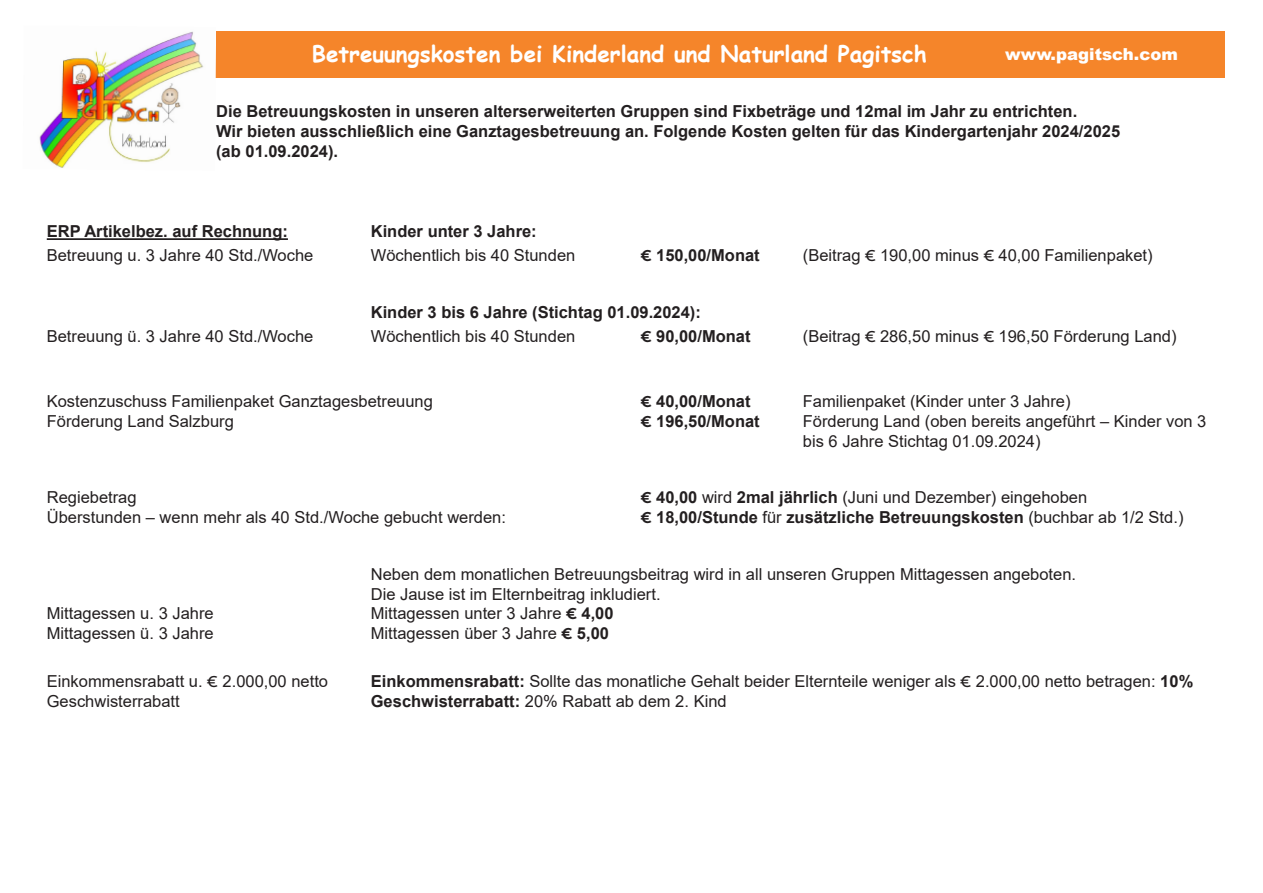
<style>
.page{position:relative;width:1263px;height:893px;background:#fff}
.page>*{position:absolute;margin:0;border:0;box-sizing:border-box;transform-origin:0 0}
.t1{font:700 22.5px "Comic Sans MS";color:#fff}
.t2{font:16.5px/19.8px "Arial";color:#231f20}
.t3{font:700 16.5px "Arial";color:#231f20}
.t4{font:900 16.5px "Arial";color:#fff}
.s1{font-family:"Soleil"}
.s2{font-family:"Soleil";font-weight:700}
.s3{font-weight:700}
.s4{font-weight:400}
</style>
<div class="page">
<div style="left:194px;top:32px;width:1031px;height:46px;background:#f5852a"></div>
<img style="left:39px;top:31px;width:177px;height:137px">
<hr style="left:47px;top:238px;width:241px;height:2px;background:#231f20">
<p class="t1" style="left:312px;top:37px;width:616px">Betreuungskosten bei Kinderland und Naturland Pagitsch</p>
<p class="t4" style="left:1005px;top:42px;width:174px">www.pagitsch.com</p>
<p class="t3" style="left:216px;top:100px;width:862px">Die Betreuungskosten in unseren alterserweiterten Gruppen sind Fixbeträge und 12mal im Jahr zu entrichten.</p>
<p class="t3" style="left:216px;top:120px;width:905px">Wir bieten ausschließlich eine Ganztagesbetreuung an. Folgende Kosten gelten für das Kindergartenjahr 2024/2025</p>
<p class="t3" style="left:216px;top:139px;width:123px">(ab 01.09.2024).</p>
<p class="t3" style="left:47px;top:220px;width:243px">ERP Artikelbez. auf Rechnung:</p>
<p class="t3" style="left:371px;top:220px;width:167px">Kinder unter 3 Jahre:</p>
<p class="t2" style="left:47px;top:246px;width:268px">Betreuung u. 3 Jahre 40 Std./Woche</p>
<p class="t2" style="left:371px;top:246px;width:206px">Wöchentlich bis 40 Stunden</p>
<p class="t3" style="left:641px;top:244px;width:120px"><span class="s1">€</span> 150,00/Monat</p>
<p class="t2" style="left:803px;top:246px;width:351px">(Beitrag <span class="s1">€</span> 190,00 minus <span class="s1">€</span> 40,00 Familienpaket)</p>
<p class="t3" style="left:371px;top:301px;width:332px">Kinder 3 bis 6 Jahre (Stichtag 01.09.2024):</p>
<p class="t2" style="left:47px;top:326px;width:268px">Betreuung ü. 3 Jahre 40 Std./Woche</p>
<p class="t2" style="left:371px;top:326px;width:206px">Wöchentlich bis 40 Stunden</p>
<p class="t3" style="left:641px;top:325px;width:111px"><span class="s1">€</span> 90,00/Monat</p>
<p class="t2" style="left:803px;top:326px;width:375px">(Beitrag <span class="s1">€</span> 286,50 minus <span class="s1">€</span> 196,50 Förderung Land)</p>
<p class="t2" style="left:47px;top:391px;width:388px">Kostenzuschuss Familienpaket Ganztagesbetreuung</p>
<p class="t3" style="left:641px;top:390px;width:111px"><span class="s1">€</span> 40,00/Monat</p>
<p class="t2" style="left:803px;top:391px;width:269px">Familienpaket (Kinder unter 3 Jahre)</p>
<p class="t2" style="left:47px;top:411px;width:189px">Förderung Land Salzburg</p>
<p class="t3" style="left:641px;top:410px;width:120px"><span class="s1">€</span> 196,50/Monat</p>
<p class="t2" style="left:803px;top:411px;width:405px">Förderung Land (oben bereits angeführt – Kinder von 3 bis 6 Jahre Stichtag 01.09.2024)</p>
<p class="t2" style="left:47px;top:488px;width:91px">Regiebetrag</p>
<p class="t2" style="left:641px;top:488px;width:448px"><span class="s2">€</span> <span class="s3">40,00</span> wird <span class="s3">2mal jährlich</span> (Juni und Dezember) eingehoben</p>
<p class="t2" style="left:47px;top:507px;width:461px">Überstunden – wenn mehr als 40 Std./Woche gebucht werden:</p>
<p class="t3" style="left:641px;top:506px;width:544px"><span class="s1">€</span> 18,00/Stunde <span class="s4">für</span> zusätzliche Betreuungskosten <span class="s4">(buchbar ab 1/2 Std.)</span></p>
<p class="t2" style="left:371px;top:564px;width:707px">Neben dem monatlichen Betreuungsbeitrag wird in all unseren Gruppen Mittagessen angeboten.</p>
<p class="t2" style="left:371px;top:584px;width:291px">Die Jause ist im Elternbeitrag inkludiert.</p>
<p class="t2" style="left:47px;top:604px;width:168px">Mittagessen u. 3 Jahre</p>
<p class="t2" style="left:371px;top:604px;width:244px">Mittagessen unter 3 Jahre <span class="s2">€</span> <span class="s3">4,00</span></p>
<p class="t2" style="left:47px;top:623px;width:168px">Mittagessen ü. 3 Jahre</p>
<p class="t2" style="left:371px;top:623px;width:240px">Mittagessen über 3 Jahre <span class="s2">€</span> <span class="s3">5,00</span></p>
<p class="t2" style="left:47px;top:672px;width:283px">Einkommensrabatt u. <span class="s1">€</span> 2.000,00 netto</p>
<p class="t2" style="left:371px;top:672px;width:824px"><span class="s3">Einkommensrabatt:</span> Sollte das monatliche Gehalt beider Elternteile weniger als <span class="s1">€</span> 2.000,00 netto betragen: <span class="s3">10%</span></p>
<p class="t2" style="left:47px;top:691px;width:134px">Geschwisterrabatt</p>
<p class="t2" style="left:371px;top:691px;width:357px"><span class="s3">Geschwisterrabatt:</span> 20% Rabatt ab dem 2. Kind</p>
</div>
